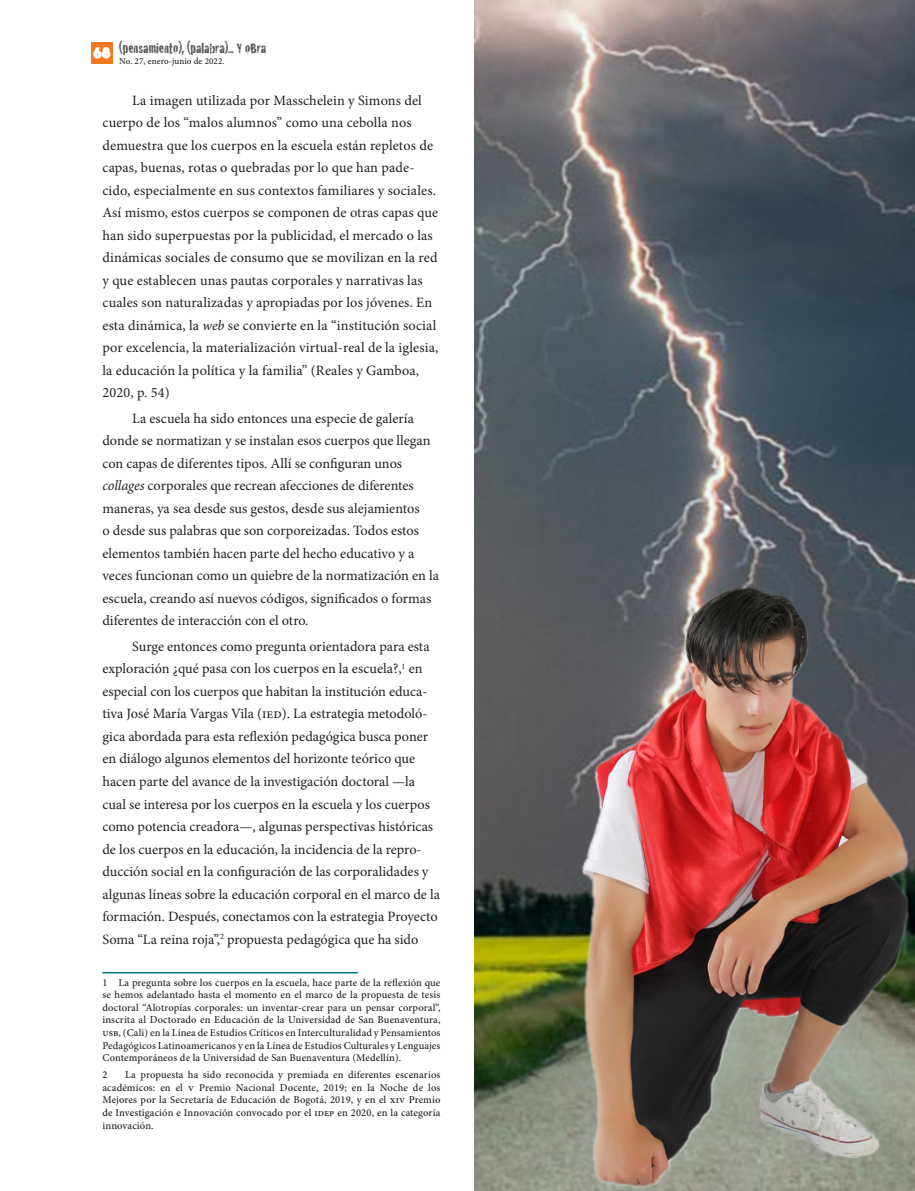
<style>
.page{position:relative;width:915px;height:1191px;background:#fff}
.page>*{position:absolute;margin:0;border:0;box-sizing:border-box;transform-origin:0 0}
.t1{font:15px "Cracked";color:#57585a}
.t2{font:800 15px "DOCK11";color:#fff}
.texto_corrido{font:14.25px/22.5px "Minion Pro";color:#231f20}
.pie_de_pagina_1{font:500 10.5px/12.6px "Minion Pro";letter-spacing:.01em;color:#231f20;text-align:justify}
.t3{font:500 9px "Minion Pro";letter-spacing:.01em;color:#231f20}
.s1{font-style:italic}
</style>
<div class="page">
<img style="left:474px;top:0;width:440px;height:1191px">
<hr style="left:102px;top:972px;width:255px;height:1px;background:#007a7f">
<div style="left:91px;top:42px;width:21px;height:21px;background:#f47921"></div>
<p class="t2" style="left:93px;top:46px;width:19px">68</p>
<p class="t1" style="left:119px;top:37px;width:148px">(pensamiento), (palabra)... Y oBra</p>
<p class="t3" style="left:119px;top:55px;width:107px">No. 27, enero-junio de 2022.</p>
<p class="texto_corrido" style="left:102px;top:89px;width:337px;text-indent:30px">La imagen utilizada por Masschelein y Simons del cuerpo de los “malos alumnos” como una cebolla nos demuestra que los cuerpos en la escuela están repletos de capas, buenas, rotas o quebradas por lo que han pade&shy;cido, especialmente en sus contextos familiares y sociales.<br>Así mismo, estos cuerpos se componen de otras capas que han sido superpuestas por la publicidad, el mercado o las dinámicas sociales de consumo que se movilizan en la red y que establecen unas pautas corporales y narrativas las cuales son naturalizadas y apropiadas por los jóvenes. En esta dinámica, la <span class="s1">web</span> se convierte en la “institución social por excelencia, la materialización virtual-real de la iglesia, la educación la política y la familia” (Reales y Gamboa, 2020, p. 54)</p>
<p class="texto_corrido" style="left:102px;top:407px;width:338px;text-indent:30px">La escuela ha sido entonces una especie de galería donde se normatizan y se instalan esos cuerpos que llegan con capas de diferentes tipos. Allí se configuran unos <span class="s1">collages</span> corporales que recrean afecciones de diferentes maneras, ya sea desde sus gestos, desde sus alejamientos<br>o desde sus palabras que son corporeizadas. Todos estos elementos también hacen parte del hecho educativo y a veces funcionan como un quiebre de la normatización en la escuela, creando así nuevos códigos, significados o formas diferentes de interacción con el otro.</p>
<p class="texto_corrido" style="left:102px;top:635px;width:339px;text-indent:30px">Surge entonces como pregunta orientadora para esta exploración ¿qué pasa con los cuerpos en la escuela?,<sup>1</sup> en especial con los cuerpos que habitan la institución educa&shy;tiva José María Vargas Vila (ied). La estrategia metodoló&shy;gica abordada para esta reflexión pedagógica busca poner en diálogo algunos elementos del horizonte teórico que hacen parte del avance de la investigación doctoral —la cual se interesa por los cuerpos en la escuela y los cuerpos como potencia creadora—, algunas perspectivas históricas de los cuerpos en la educación, la incidencia de la repro&shy;ducción social en la configuración de las corporalidades y algunas líneas sobre la educación corporal en el marco de la formación. Después, conectamos con la estrategia Proyecto Soma “La reina roja”,<sup>2</sup> propuesta pedagógica que ha sido</p>
<p class="pie_de_pagina_1" style="left:102px;top:975px;width:339px">1 La pregunta sobre los cuerpos en la escuela, hace parte de la reflexión que se hemos adelantado hasta el momento en el marco de la propuesta de tesis doctoral “Alotropías corporales: un inventar-crear para un pensar corporal”, inscrita al Doctorado en Educación de la Universidad de San Buenaventura, usb, (Cali) en la Línea de Estudios Críticos en Interculturalidad y Pensamientos Pedagógicos Latinoamericanos y en la Línea de Estudios Culturales y Lenguajes Contemporáneos de la Universidad de San Buenaventura (Medellín).</p>
<p class="pie_de_pagina_1" style="left:102px;top:1068px;width:7px">2</p>
<p class="pie_de_pagina_1" style="left:102px;top:1068px;width:339px;text-indent:23px">La propuesta ha sido reconocida y premiada en diferentes escenarios académicos: en el v Premio Nacional Docente, 2019; en la Noche de los Mejores por la Secretaría de Educación de Bogotá, 2019, y en el xiv Premio de Investigación e Innovación convocado por el idep en 2020, en la categoría innovación.</p>
</div>
